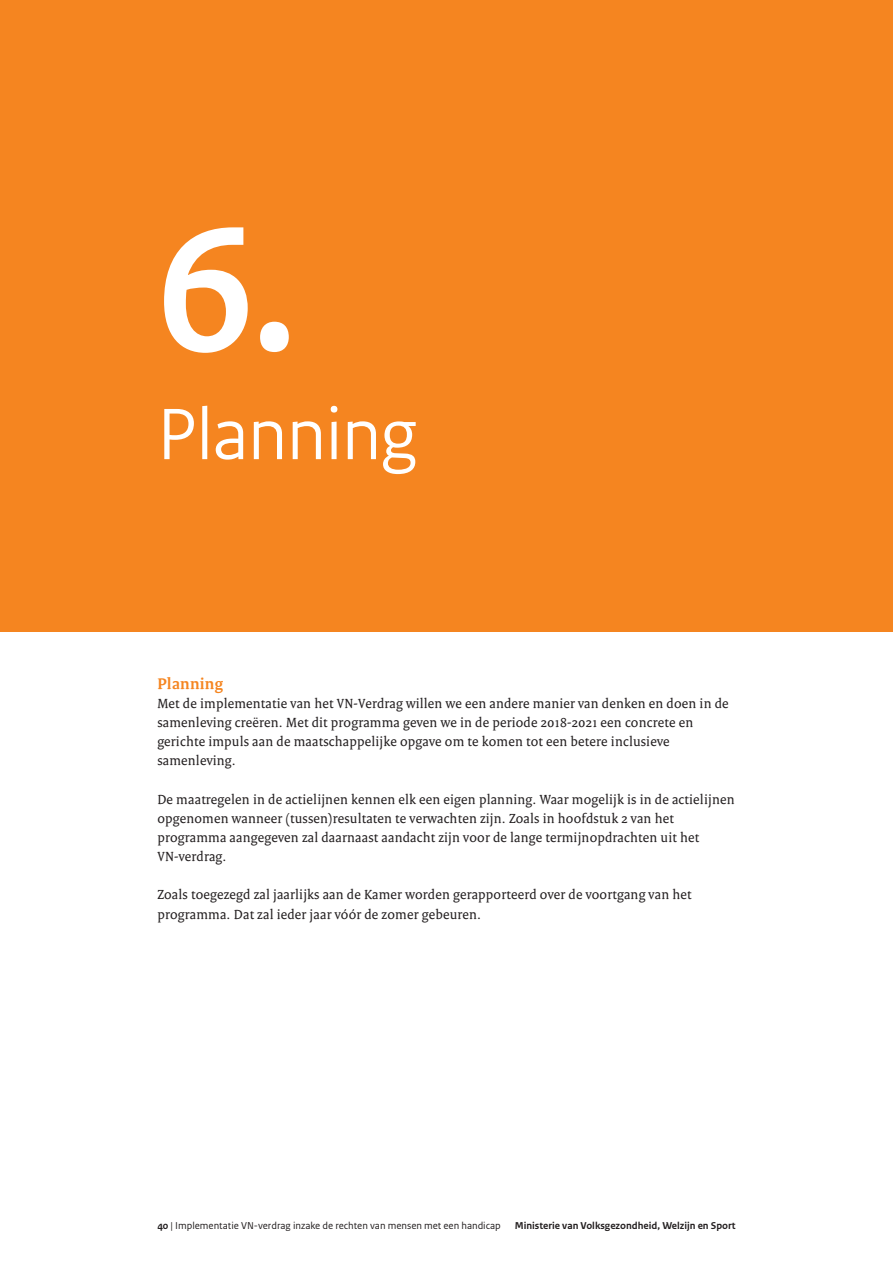
<style>
.page{position:relative;width:893px;height:1263px;background:#fff}
.page>*{position:absolute;margin:0;border:0;box-sizing:border-box;transform-origin:0 0}
.vws_01_-_Titel_Sans{font:700 187.5px "Rijksoverheid Sans Heading";color:#fff}
.vws_01_-_Titel_Sans-2{font:76.5px "Rijksoverheid Sans Heading";color:#fff}
.vws_08_-_Tussenkop_t{font:700 16.5px "Rijksoverheid Serif";letter-spacing:.015em;color:#f58520}
.vws_11_-_Plat{font:14.25px/19.2px "Rijksoverheid Serif";letter-spacing:.015em;color:#231f20}
.t1{font:10.5px "Rijksoverheid Sans Text";color:#231f20}
.t2{font:700 10.5px "Rijksoverheid Sans Text";color:#231f20}
.s1{font-weight:700}
</style>
<div class="page">
<div style="left:0;top:0;width:893px;height:631px;background:#f58520"></div>
<p class="vws_01_-_Titel_Sans" style="left:157px;top:185px;width:139px">6.</p>
<p class="vws_01_-_Titel_Sans-2" style="left:157px;top:390px;width:261px">Planning</p>
<p class="vws_08_-_Tussenkop_t" style="left:157px;top:674px;width:67px">Planning</p>
<p class="vws_11_-_Plat" style="left:157px;top:694px;width:573px">Met de implementatie van het VN-Verdrag willen we een andere manier van denken en doen in de samenleving creëren. Met dit programma geven we in de periode 2018-2021 een concrete en gerichte impuls aan de maatschappelijke opgave om te komen tot een betere inclusieve samenleving.</p>
<p class="vws_11_-_Plat" style="left:157px;top:789px;width:579px">De maatregelen in de actielijnen kennen elk een eigen planning. Waar mogelijk is in de actielijnen opgenomen wanneer (tussen)resultaten te verwachten zijn. Zoals in hoofdstuk 2 van het programma aangegeven zal daarnaast aandacht zijn voor de lange termijnopdrachten uit het VN-verdrag.</p>
<p class="vws_11_-_Plat" style="left:157px;top:885px;width:536px">Zoals toegezegd zal jaarlijks aan de Kamer worden gerapporteerd over de voortgang van het programma. Dat zal ieder jaar vóór de zomer gebeuren.</p>
<p class="t1" style="left:157px;top:1219px;width:345px"><span class="s1">40</span> | Implementatie VN-verdrag inzake de rechten van mensen met een handicap</p>
<p class="t2" style="left:515px;top:1219px;width:222px">Ministerie van Volksgezondheid, Welzijn en Sport</p>
</div>
